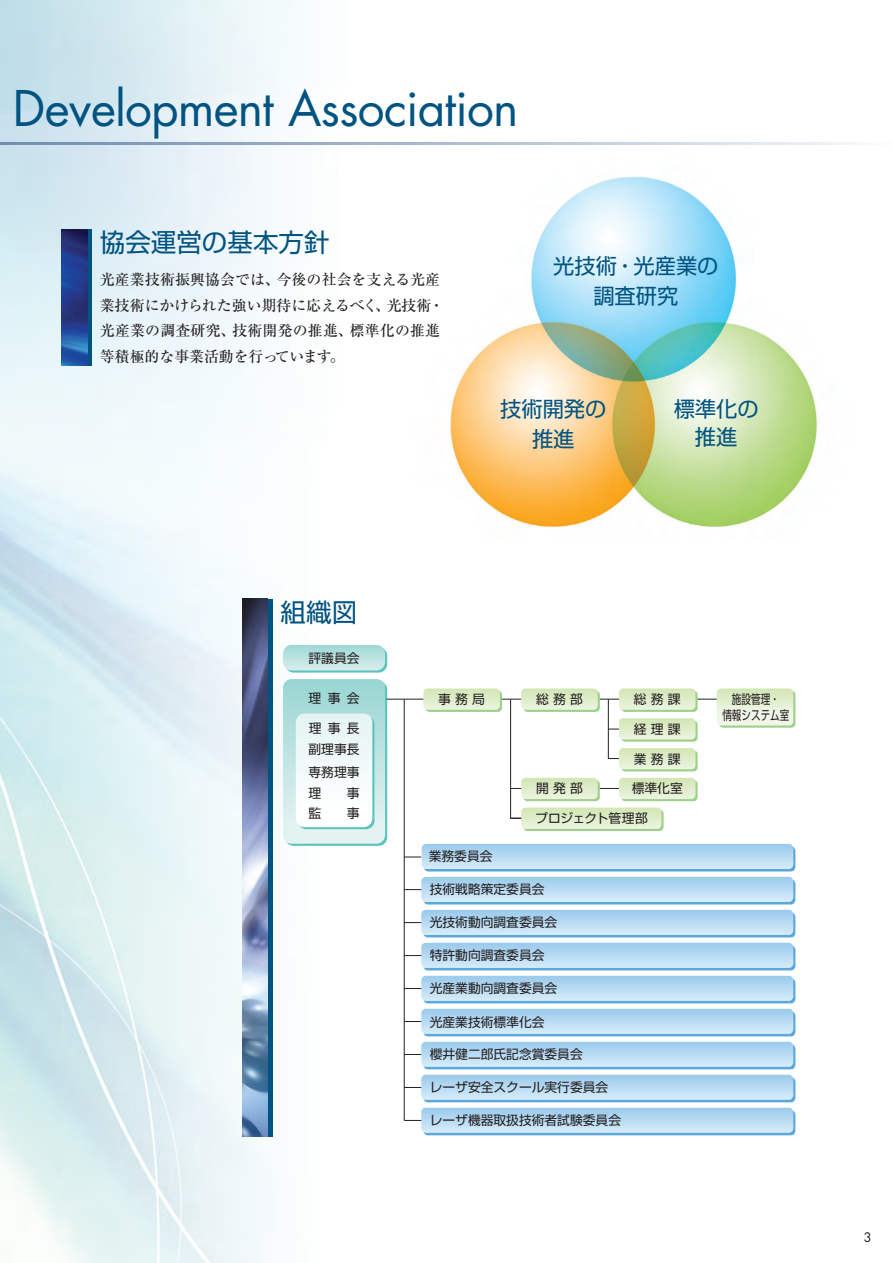
<style>
.page{position:relative;width:893px;height:1263px;background:#fff}
.page>*{position:absolute;margin:0;border:0;box-sizing:border-box;transform-origin:0 0}
.t1{font:47.85px "Futura";letter-spacing:-.02em;color:#015381}
.t2{font:25.5px "Shin Go Pr 6 N";color:#015381}
.t3{font:21.3px/29.7px "Shin Go Pr 6 N";color:#015381;text-align:center}
.t4{font:500 14.85px/25.5px "Ryumin Pr 6 N";letter-spacing:.005em;color:#231f20}
.t5{font:12.75px/21px "Shin Go";color:#231f20}
.t6{font:12.75px/15.3px "Shin Go";color:#231f20;text-align:center;scale:.75 1}
.t7{font:12.75px "Futura";color:#231f20}
</style>
<div class="page">
<img style="left:0;top:0;width:817px;height:1263px">
<svg style="left:87px;top:230px;width:4px;height:136px"></svg>
<img style="left:62px;top:230px;width:25px;height:136px">
<div style="left:281px;top:599px;width:85px;height:30px;background:#fff"></div>
<hr style="left:268px;top:598px;width:4px;height:538px;background:#015381">
<div style="left:285px;top:681px;width:102px;height:165px;background:#61c6bf;border-radius:9px"></div>
<div style="left:285px;top:647px;width:102px;height:26px;background:linear-gradient(to right,#61c7c0,#57c3bc);border-radius:9px"></div>
<svg style="left:719px;top:691px;width:76px;height:37px"></svg>
<div style="left:523px;top:810px;width:141px;height:21px;background:#9fd08a;border-radius:4px"></div>
<svg style="left:283px;top:645px;width:102px;height:25px;background:#bbe2e0"></svg>
<hr style="left:404px;top:700px;width:1px;height:420px;background:#231f20">
<hr style="left:386px;top:699px;width:37px;height:1px;background:#231f20">
<svg style="left:423px;top:688px;width:370px;height:141px"></svg>
<svg style="left:283px;top:679px;width:102px;height:165px;background:#d5edec"></svg>
<div style="left:424px;top:846px;width:371px;height:25px;background:#5ba8dc;border-radius:5px"></div>
<svg style="left:404px;top:844px;width:389px;height:25px;background:#badbf2"></svg>
<div style="left:423px;top:879px;width:372px;height:25px;background:#5ba8dc;border-radius:5px"></div>
<svg style="left:404px;top:877px;width:389px;height:25px;background:#bbdcf2"></svg>
<div style="left:423px;top:912px;width:372px;height:25px;background:#5ba8dc;border-radius:5px"></div>
<svg style="left:404px;top:910px;width:389px;height:25px;background:#b9dbf2"></svg>
<div style="left:423px;top:945px;width:372px;height:25px;background:#5ba8dc;border-radius:5px"></div>
<svg style="left:404px;top:943px;width:389px;height:25px;background:#b9dbf2"></svg>
<div style="left:423px;top:978px;width:372px;height:25px;background:#5ba8dc;border-radius:5px"></div>
<svg style="left:404px;top:976px;width:389px;height:25px;background:#badbf2"></svg>
<div style="left:423px;top:1011px;width:372px;height:25px;background:#5ba8dc;border-radius:5px"></div>
<svg style="left:404px;top:1009px;width:389px;height:25px;background:#badbf2"></svg>
<div style="left:423px;top:1044px;width:372px;height:25px;background:#5ba8dc;border-radius:5px"></div>
<svg style="left:404px;top:1042px;width:389px;height:25px;background:#badbf2"></svg>
<div style="left:423px;top:1077px;width:372px;height:25px;background:#5ba8dc;border-radius:5px"></div>
<svg style="left:404px;top:1075px;width:389px;height:25px;background:#badbf2"></svg>
<div style="left:423px;top:1110px;width:372px;height:25px;background:#5ba8dc;border-radius:5px"></div>
<svg style="left:404px;top:1108px;width:389px;height:25px;background:#badbf2"></svg>
<img style="left:242px;top:598px;width:26px;height:538px">
<svg style="left:0;top:142px;width:853px;height:3px;background:#aebcd1"></svg>
<h1 class="t1" style="left:13px;top:78px;width:507px">Development Association</h1>
<h2 class="t2" style="left:100px;top:221px;width:231px">協会運営の基本方針</h2>
<p class="t4" style="left:100px;top:266px;width:346px">光産業技術振興協会では、今後の社会を支える光産業技術にかけられた強い期待に応えるべく、光技術・光産業の調査研究、技術開発の推進、標準化の推進等積極的な事業活動を行っています。</p>
<h3 class="t3" style="left:553px;top:249px;width:167px">光技術・光産業の調査研究</h3>
<h2 class="t2" style="left:281px;top:591px;width:78px">組織図</h2>
<p class="t5" style="left:309px;top:647px;width:53px">評議員会</p>
<p class="t5" style="left:309px;top:687px;width:52px">理 事 会</p>
<p class="t5" style="left:309px;top:717px;width:53px">理 事 長副理事長</p>
<p class="t5" style="left:309px;top:760px;width:53px">専務理事理　　事</p>
<p class="t5" style="left:309px;top:801px;width:53px">監　　事</p>
<h3 class="t3" style="left:500px;top:393px;width:108px">技術開発の推進</h3>
<h3 class="t3" style="left:674px;top:394px;width:87px;line-height:27.6px">標準化の推進</h3>
<p class="t5" style="left:438px;top:688px;width:48px">事 務 局</p>
<p class="t5" style="left:536px;top:688px;width:48px">総 務 部</p>
<p class="t5" style="left:634px;top:688px;width:48px">総 務 課</p>
<p class="t6" style="left:722px;top:691px;width:91px">施設管理・<br>情報システム室</p>
<p class="t5" style="left:634px;top:718px;width:48px">経 理 課</p>
<p class="t5" style="left:634px;top:747px;width:48px">業 務 課</p>
<p class="t5" style="left:536px;top:777px;width:48px">開 発 部</p>
<p class="t5" style="left:632px;top:777px;width:53px">標準化室</p>
<p class="t5" style="left:535px;top:807px;width:114px">プロジェクト管理部</p>
<p class="t5" style="left:429px;top:845px;width:65px">業務委員会</p>
<p class="t5" style="left:430px;top:878px;width:116px">技術戦略策定委員会</p>
<p class="t5" style="left:430px;top:911px;width:129px">光技術動向調査委員会</p>
<p class="t5" style="left:430px;top:944px;width:116px">特許動向調査委員会</p>
<p class="t5" style="left:430px;top:977px;width:129px">光産業動向調査委員会</p>
<p class="t5" style="left:430px;top:1010px;width:116px">光産業技術標準化会</p>
<p class="t5" style="left:430px;top:1043px;width:155px">櫻井健二郎氏記念賞委員会</p>
<p class="t5" style="left:430px;top:1076px;width:180px">レーザ安全スクール実行委員会</p>
<p class="t5" style="left:430px;top:1109px;width:193px">レーザ機器取扱技術者試験委員会</p>
<p class="t7" style="left:864px;top:1229px;width:9px">3</p>
</div>
